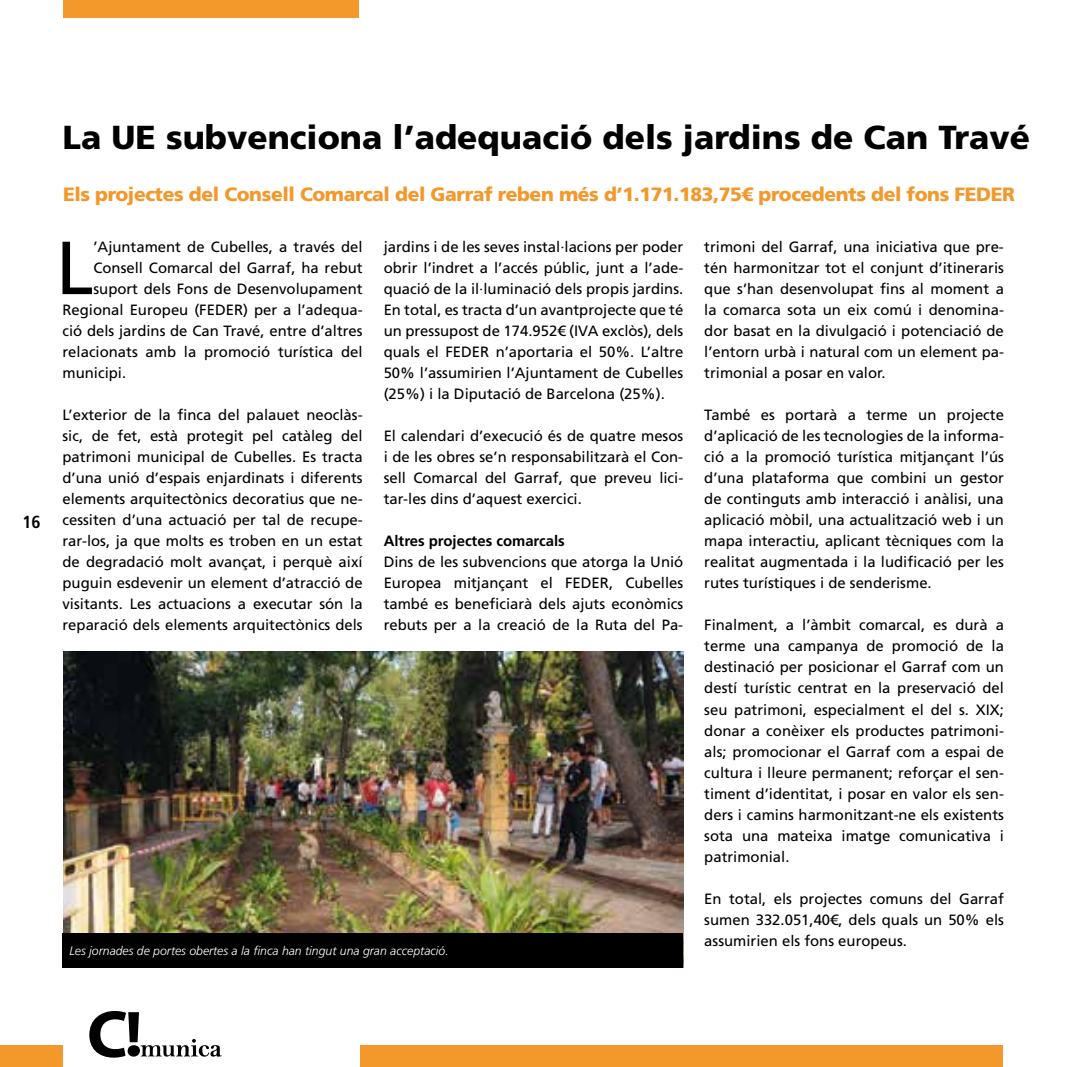
<style>
.page{position:relative;width:1067px;height:1067px;background:#fff}
.page>*{position:absolute;margin:0;border:0;box-sizing:border-box;transform-origin:0 0}
.t1{font:75.08px "Frutiger LT Std";color:#000}
.t2{font:900 33.25px "Frutiger LT Std";color:#000}
.t3{font:900 19.25px "Frutiger LT Std";letter-spacing:-.02em;color:#f3982a}
.t4{font:700 condensed 17.5px "Frutiger LT Std";color:#000}
.t5{font:14.88px/21px "Frutiger LT Std";color:#000;text-align:justify}
.t6{font:700 14.88px "Frutiger LT Std";color:#000}
.t7{font:italic 300 12.25px "Frutiger LT Std";color:#fff}
</style>
<div class="page">
<img style="left:63px;top:651px;width:620px;height:316px">
<div style="left:62px;top:933px;width:620px;height:34px;background:#000"></div>
<div style="left:63px;top:0;width:295px;height:18px;background:#f3982a"></div>
<div style="left:0;top:1045px;width:63px;height:22px;background:#f3982a"></div>
<div style="left:360px;top:1045px;width:642px;height:22px;background:#f3982a"></div>
<svg style="left:89px;top:1011px;width:133px;height:46px"></svg>
<p class="t4" style="left:22px;top:511px;width:20px">16</p>
<h2 class="t2" style="left:63px;top:117px;width:969px">La UE subvenciona l’adequació dels jardins de Can Travé</h2>
<p class="t3" style="left:63px;top:182px;width:953px">Els projectes del Consell Comarcal del Garraf reben més d’1.171.183,75€ procedents del fons FEDER</p>
<h1 class="t1" style="left:56px;top:224px;width:39px">L</h1>
<p class="t5" style="left:93px;top:236px;width:271px">’Ajuntament de Cubelles, a través del</p>
<p class="t5" style="left:704px;top:237px;width:301px">trimoni del Garraf, una iniciativa que pre&shy;tén harmonitzar tot el conjunt d’itineraris que s’han desenvolupat fins al moment a la comarca sota un eix comú i denomina&shy;dor basat en la divulgació i potenciació de l’entorn urbà i natural com un element pa&shy;trimonial a posar en valor.</p>
<p class="t5" style="left:704px;top:405px;width:301px">També es portarà a terme un projecte d’aplicació de les tecnologies de la informa&shy;ció a la promoció turística mitjançant l’ús d’una plataforma que combini un gestor de continguts amb interacció i anàlisi, una aplicació mòbil, una actualització web i un mapa interactiu, aplicant tècniques com la realitat augmentada i la ludificació per les rutes turístiques i de senderisme.</p>
<p class="t5" style="left:704px;top:615px;width:301px">Finalment, a l’àmbit comarcal, es durà a terme una campanya de promoció de la destinació per posicionar el Garraf com un destí turístic centrat en la preservació del seu patrimoni, especialment el del s. XIX; donar a conèixer els productes patrimoni&shy;als; promocionar el Garraf com a espai de cultura i lleure permanent; reforçar el sen&shy;timent d’identitat, i posar en valor els sen&shy;ders i camins harmonitzant-ne els existents sota una mateixa imatge comunicativa i patrimonial.</p>
<p class="t5" style="left:704px;top:888px;width:301px">En total, els projectes comuns del Garraf sumen 332.051,40€, dels quals un 50% els assumirien els fons europeus.</p>
<p class="t5" style="left:384px;top:236px;width:301px">jardins i de les seves instal·lacions per poder obrir l’indret a l’accés públic, junt a l’ade&shy;quació de la il·luminació dels propis jardins.<br>En total, es tracta d’un avantprojecte que té un pressupost de 174.952€ (IVA exclòs), dels quals el FEDER n’aportaria el 50%. L’altre 50% l’assumirien l’Ajuntament de Cubelles (25%) i la Diputació de Barcelona (25%).</p>
<p class="t5" style="left:384px;top:425px;width:301px">El calendari d’execució és de quatre mesos i de les obres se’n responsabilitzarà el Con&shy;sell Comarcal del Garraf, que preveu lici&shy;tar-les dins d’aquest exercici.</p>
<p class="t6" style="left:384px;top:532px;width:183px">Altres projectes comarcals</p>
<p class="t5" style="left:384px;top:552px;width:301px">Dins de les subvencions que atorga la Unió Europea mitjançant el FEDER, Cubelles també es beneficiarà dels ajuts econòmics rebuts per a la creació de la Ruta del Pa-</p>
<p class="t5" style="left:93px;top:257px;width:271px">Consell Comarcal del Garraf, ha rebut</p>
<p class="t5" style="left:93px;top:278px;width:271px">suport dels Fons de Desenvolupament</p>
<p class="t5" style="left:63px;top:299px;width:302px">Regional Europeu (FEDER) per a l’adequa-</p>
<p class="t5" style="left:63px;top:320px;width:302px">ció dels jardins de Can Travé, entre d’altres</p>
<p class="t5" style="left:63px;top:341px;width:302px">relacionats amb la promoció turística del</p>
<p class="t5" style="left:63px;top:362px;width:65px">municipi.</p>
<p class="t5" style="left:63px;top:404px;width:302px">L’exterior de la finca del palauet neoclàs&shy;sic, de fet, està protegit pel catàleg del patrimoni municipal de Cubelles. Es tracta d’una unió d’espais enjardinats i diferents elements arquitectònics decoratius que ne&shy;cessiten d’una actuació per tal de recupe&shy;rar-los, ja que molts es troben en un estat de degradació molt avançat, i perquè així puguin esdevenir un element d’atracció de visitants. Les actuacions a executar són la reparació dels elements arquitectònics dels</p>
<p class="t7" style="left:70px;top:943px;width:381px">Les jornades de portes obertes a la finca han tingut una gran acceptació.</p>
</div>
